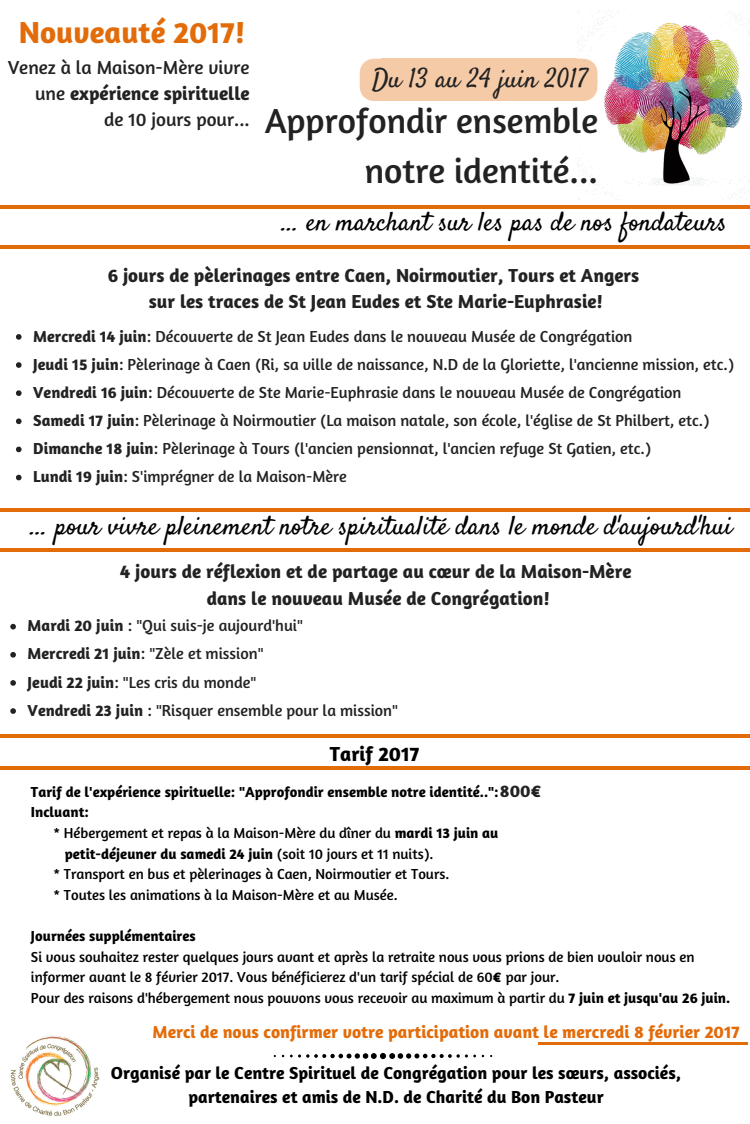
<style>
.page{position:relative;width:750px;height:1124px;background:#fff}
.page>*{position:absolute;margin:0;border:0;box-sizing:border-box;transform-origin:0 0}
.t1{font:35.38px/49.8px "Amaranth";color:#222;text-align:right}
.t2{font:700 31px "Amaranth";color:#e36c0a}
.t3{font:26.5px "Satisfy";color:#000}
.t4{font:26.5px "Satisfy";color:#222}
.t5{font:700 20.62px "Amaranth";color:#000}
.t6{font:700 19.12px/26.2px "Amaranth";color:#222;text-align:center}
.t7{font:19.12px/26.2px "Amaranth";color:#222;text-align:right}
.t8{font:700 17.62px/24.4px "Amaranth";color:#000;text-align:center}
.t9{font:700 17.62px "Amaranth";color:#e36c0a}
.t10{font:700 17.62px "Amaranth";color:#222}
.t11{font:16.25px/28.1px "Amaranth";color:#222}
.t12{font:14.75px/20.6px "Amaranth";color:#000}
.t13{font:700 14.75px/20.6px "Amaranth";color:#000}
.s1{font-weight:700}
.s2{font-weight:400}
</style>
<div class="page">
<hr style="left:0;top:508px;width:750px;height:3px;background:#e36c0a">
<hr style="left:0;top:549px;width:750px;height:3px;background:#e36c0a">
<hr style="left:0;top:735px;width:750px;height:3px;background:#e36c0a">
<hr style="left:0;top:766px;width:750px;height:3px;background:#e36c0a">
<img style="left:8px;top:1029px;width:94px;height:93px;border-radius:50%">
<div style="left:381px;top:59px;width:195px;height:23px;background:#f5caa7"></div>
<div style="left:381px;top:81px;width:195px;height:20px;background:#f5caa7"></div>
<svg style="left:360px;top:59px;width:21px;height:42px"></svg>
<svg style="left:576px;top:59px;width:2px;height:42px"></svg>
<img style="left:578px;top:10px;width:172px;height:189px">
<svg style="left:16px;top:334px;width:6px;height:6px"></svg>
<svg style="left:16px;top:362px;width:6px;height:6px"></svg>
<svg style="left:16px;top:390px;width:6px;height:6px"></svg>
<svg style="left:16px;top:418px;width:6px;height:6px"></svg>
<svg style="left:16px;top:447px;width:6px;height:5px"></svg>
<svg style="left:16px;top:475px;width:6px;height:5px"></svg>
<hr style="left:0;top:205px;width:750px;height:3px;background:#e36c0a">
<hr style="left:0;top:246px;width:750px;height:3px;background:#e36c0a">
<svg style="left:10px;top:624px;width:6px;height:5px"></svg>
<svg style="left:10px;top:652px;width:6px;height:5px"></svg>
<svg style="left:10px;top:680px;width:6px;height:6px"></svg>
<svg style="left:10px;top:708px;width:6px;height:6px"></svg>
<svg style="left:290px;top:1053px;width:186px;height:6px"></svg>
<hr style="left:538px;top:1042px;width:210px;height:3px;background:#e36c0a">
<h2 class="t2" style="left:19px;top:13px;width:228px">Nouveauté 2017!</h2>
<p class="t7" style="left:8px;top:54px;width:243px">Venez à la Maison-Mère vivre une <span class="s1">expérience spirituelle<br></span>de 10 jours pour...</p>
<h3 class="t4" style="left:372px;top:62px;width:217px">Du 13 au 24 juin 2017</h3>
<h1 class="t1" style="left:265px;top:95px;width:335px">Approfondir ensemble notre identité...</h1>
<h3 class="t3" style="left:282px;top:206px;width:447px">... en marchant sur les pas de nos fondateurs</h3>
<p class="t6" style="left:108px;top:262px;width:533px">6 jours de pèlerinages entre Caen, Noirmoutier, Tours et Angers sur les traces de St Jean Eudes et Ste Marie-Euphrasie!</p>
<p class="t11" style="left:33px;top:321px;width:702px"><span class="s1">Mercredi 14 juin</span>: Découverte de St Jean Eudes dans le nouveau Musée de Congrégation<br><span class="s1">Jeudi 15 juin</span>: Pèlerinage à Caen (Ri, sa ville de naissance, N.D de la Gloriette, l'ancienne mission, etc.)<br><span class="s1">Vendredi 16 juin</span>: Découverte de Ste Marie-Euphrasie dans le nouveau Musée de Congrégation <span class="s1">Samedi 17 juin</span>: Pèlerinage à Noirmoutier (La maison natale, son école, l'église de St Philbert, etc.)<br><span class="s1">Dimanche 18 juin</span>: Pèlerinage à Tours (l'ancien pensionnat, l'ancien refuge St Gatien, etc.)<br><span class="s1">Lundi 19 juin</span>: S'imprégner de la Maison-Mère</p>
<h3 class="t3" style="left:31px;top:509px;width:703px">... pour vivre pleinement notre spiritualité dans le monde d'aujourd'hui</h3>
<p class="t6" style="left:120px;top:558px;width:513px">4 jours de réflexion et de partage au cœur de la Maison-Mère dans le nouveau Musée de Congrégation!</p>
<p class="t11" style="left:28px;top:611px;width:372px"><span class="s1">Mardi 20 juin</span> : "Qui suis-je aujourd'hui"<br><span class="s1">Mercredi 21 juin</span>: "Zèle et mission"<br><span class="s1">Jeudi 22 juin</span>: "Les cris du monde"<br><span class="s1">Vendredi 23 juin</span> : "Risquer ensemble pour la mission"</p>
<p class="t5" style="left:330px;top:741px;width:91px">Tarif 2017</p>
<p class="t13" style="left:31px;top:781px;width:469px">Tarif de l'expérience spirituelle: "Approfondir ensemble notre identité..":<br>Incluant:</p>
<p class="t12" style="left:53px;top:822px;width:447px">* Hébergement et repas à la Maison-Mère du dîner du <span class="s1">mardi 13 juin au</span></p>
<p class="t13" style="left:65px;top:843px;width:370px">petit-déjeuner du samedi 24 juin <span class="s2">(soit 10 jours et 11 nuits).</span></p>
<p class="t12" style="left:53px;top:863px;width:398px">* Transport en bus et pèlerinages à Caen, Noirmoutier et Tours.</p>
<p class="t12" style="left:53px;top:884px;width:346px">* Toutes les animations à la Maison-Mère et au Musée.</p>
<p class="t13" style="left:31px;top:925px;width:166px">Journées supplémentaires</p>
<p class="t12" style="left:31px;top:946px;width:701px">Si vous souhaitez rester quelques jours avant et après la retraite nous vous prions de bien vouloir nous en informer avant le 8 février 2017. Vous bénéficierez d'un tarif spécial de 60<span class="s1">€</span> par jour.<br>Pour des raisons d'hébergement nous pouvons vous recevoir au maximum à partir du <span class="s1">7 juin et jusqu'au 26 juin.</span></p>
<p class="t10" style="left:500px;top:779px;width:43px">800€</p>
<p class="t9" style="left:152px;top:1020px;width:589px">Merci de nous confirmer votre participation avant le mercredi 8 février 2017</p>
<p class="t8" style="left:111px;top:1060px;width:572px">Organisé par le Centre Spirituel de Congrégation pour les sœurs, associés, partenaires et amis de N.D. de Charité du Bon Pasteur</p>
</div>
